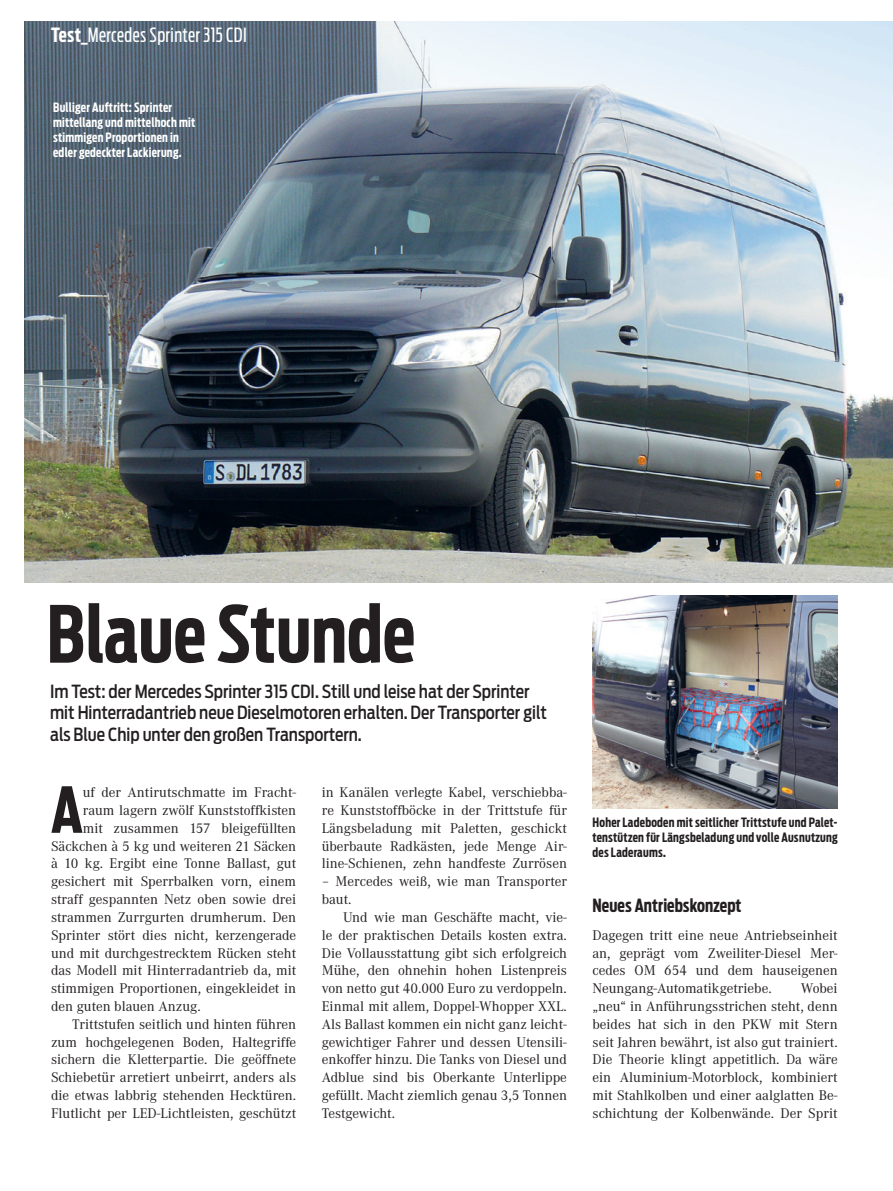
<style>
.page{position:relative;width:893px;height:1191px;background:#fff}
.page>*{position:absolute;margin:0;border:0;box-sizing:border-box;transform-origin:0 0}
.t1{font:700 78px "Antenna Extra Cond";letter-spacing:.005em;color:#231f20}
.t2{font:700 62.7px "Antenna Extra Cond";color:#231f20}
.t3{font:19.5px "Antenna Extra Cond";letter-spacing:.02em;color:#fff}
.t4{font:500 18px/21.8px "Antenna Condensed";color:#231f20;scale:.95 1}
.t5{font:700 18px "Antenna Extra Cond";letter-spacing:.005em;color:#231f20}
.t6{font:14.55px/17.9px "Corporate A";color:#231f20;text-align:justify}
.t7{font:700 12.75px/15px "Antenna Extra Cond";letter-spacing:.02em;color:#231f20;text-align:justify}
.t8{font:700 12.75px/15px "Antenna Extra Cond";letter-spacing:.02em;color:#fff}
.s1{font-weight:700}
</style>
<div class="page">
<img style="left:24px;top:21px;width:869px;height:561px">
<img style="left:592px;top:595px;width:246px;height:214px">
<h3 class="t3" style="left:51px;top:23px;width:197px"><span class="s1">Test_</span>Mercedes Sprinter 315 CDI</h3>
<p class="t8" style="left:53px;top:100px;width:144px">Bulliger Auftritt: Sprinter mittellang und mittelhoch mit stimmigen Proportionen in edler gedeckter Lackierung.</p>
<h1 class="t1" style="left:47px;top:588px;width:370px">Blaue Stunde</h1>
<p class="t4" style="left:50px;top:680px;width:524px">Im Test: der Mercedes Sprinter 315 CDI. Still und leise hat der Sprinter mit Hinterradantrieb neue Dieselmotoren erhalten. Der Transporter gilt als Blue Chip unter den großen Transportern.</p>
<h2 class="t2" style="left:51px;top:772px;width:33px">A</h2>
<p class="t6" style="left:83px;top:783px;width:215px">uf der Antirutschmatte im Fracht-</p>
<p class="t6" style="left:83px;top:801px;width:215px">raum lagern zwölf Kunststoffkisten</p>
<p class="t6" style="left:83px;top:819px;width:215px">mit zusammen 157 bleigefüllten</p>
<p class="t6" style="left:51px;top:837px;width:247px">Säckchen à 5 kg und weiteren 21 Säcken</p>
<p class="t6" style="left:51px;top:855px;width:247px">à 10 kg. Ergibt eine Tonne Ballast, gut</p>
<p class="t6" style="left:51px;top:873px;width:247px">gesichert mit Sperrbalken vorn, einem</p>
<p class="t6" style="left:51px;top:890px;width:247px">straff gespannten Netz oben sowie drei</p>
<p class="t6" style="left:51px;top:908px;width:247px">strammen Zurrgurten drumherum. Den</p>
<p class="t6" style="left:51px;top:926px;width:247px">Sprinter stört dies nicht, kerzengerade</p>
<p class="t6" style="left:51px;top:944px;width:247px">und mit durchgestrecktem Rücken steht</p>
<p class="t6" style="left:51px;top:962px;width:247px">das Modell mit Hinterradantrieb da, mit</p>
<p class="t6" style="left:51px;top:979px;width:247px">stimmigen Proportionen, eingekleidet in</p>
<p class="t6" style="left:51px;top:997px;width:151px">den guten blauen Anzug.</p>
<p class="t6" style="left:72px;top:1015px;width:225px">Trittstufen seitlich und hinten führen</p>
<p class="t6" style="left:51px;top:1033px;width:247px">zum hochgelegenen Boden, Haltegriffe</p>
<p class="t6" style="left:51px;top:1051px;width:247px">sichern die Kletterpartie. Die geöffnete</p>
<p class="t6" style="left:51px;top:1068px;width:247px">Schiebetür arretiert unbeirrt, anders als</p>
<p class="t6" style="left:51px;top:1086px;width:247px">die etwas labbrig stehenden Hecktüren.</p>
<p class="t6" style="left:51px;top:1104px;width:247px">Flutlicht per LED-Lichtleisten, geschützt</p>
<p class="t6" style="left:322px;top:783px;width:247px">in Kanälen verlegte Kabel, verschiebba&shy;re Kunststoffböcke in der Trittstufe für Längsbeladung mit Paletten, geschickt überbaute Radkästen, jede Menge Air&shy;line-Schienen, zehn handfeste Zurrösen</p>
<p class="t6" style="left:322px;top:873px;width:247px">– Mercedes weiß, wie man Transporter baut.</p>
<p class="t6" style="left:322px;top:908px;width:247px;text-indent:21px">Und wie man Geschäfte macht, vie&shy;le der praktischen Details kosten extra.<br>Die Vollausstattung gibt sich erfolgreich Mühe, den ohnehin hohen Listenpreis von netto gut 40.000 Euro zu verdoppeln.<br>Einmal mit allem, Doppel-Whopper XXL.<br>Als Ballast kommen ein nicht ganz leicht&shy;gewichtiger Fahrer und dessen Utensili&shy;enkoffer hinzu. Die Tanks von Diesel und Adblue sind bis Oberkante Unterlippe gefüllt. Macht ziemlich genau 3,5 Tonnen Testgewicht.</p>
<p class="t7" style="left:592px;top:814px;width:247px">Hoher Ladeboden mit seitlicher Trittstufe und Palet&shy;tenstützen für Längsbeladung und volle Ausnutzung des Laderaums.</p>
<p class="t5" style="left:592px;top:894px;width:151px">Neues Antriebskonzept</p>
<p class="t6" style="left:592px;top:926px;width:247px">Dagegen tritt eine neue Antriebseinheit an, geprägt vom Zweiliter-Diesel Mer&shy;cedes OM 654 und dem hauseigenen Neungang-Automatikgetriebe.</p>
<p class="t6" style="left:592px;top:979px;width:247px;text-indent:208px">Wobei „neu“ in Anführungsstrichen steht, denn beides hat sich in den PKW mit Stern seit Jahren bewährt, ist also gut trainiert.<br>Die Theorie klingt appetitlich. Da wäre ein Aluminium-Motorblock, kombiniert mit Stahlkolben und einer aalglatten Be&shy;schichtung der Kolbenwände. Der Sprit</p>
</div>
